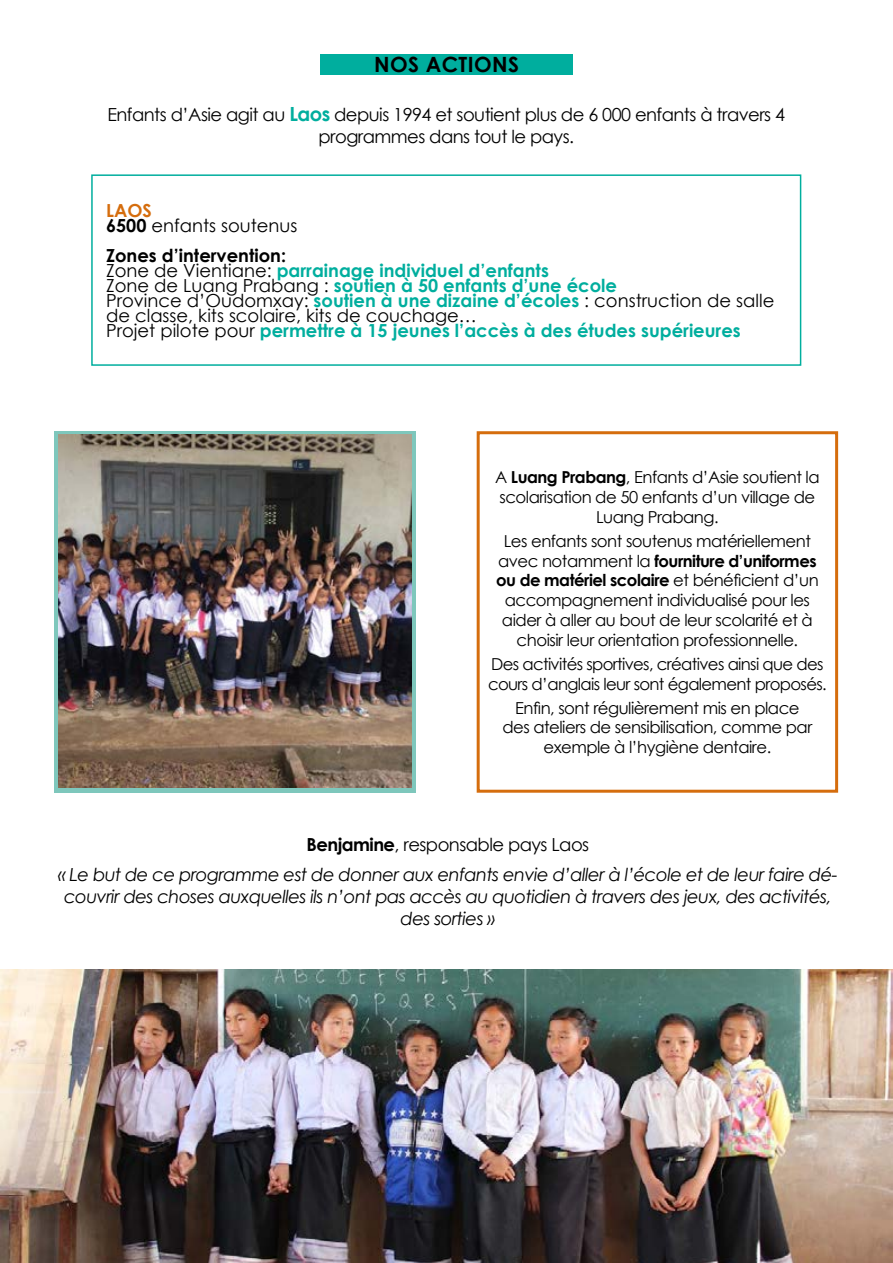
<style>
.page{position:relative;width:893px;height:1263px;background:#fff}
.page>*{position:absolute;margin:0;border:0;box-sizing:border-box;transform-origin:0 0}
.t1{font:700 21px "Century Gothic";letter-spacing:.02em;color:#000}
.t2{font:700 18px/15px "Century Gothic";color:#00ae9e}
.t3{font:italic 18px/30.2px "Century Gothic";letter-spacing:-.03em;color:#000;text-align:center}
.t4{font:18px/21.6px "Century Gothic";letter-spacing:-.03em;color:#000;text-align:center}
.t5{font:18px/15px "Century Gothic";color:#000}
.t6{font:16.5px/19.8px "Century Gothic";letter-spacing:-.03em;color:#000;text-align:center}
.s1{font-weight:700;font-size:19.5px;color:#00ae9e}
.s2{font-weight:700;color:#d56d0d}
.s3{font-weight:700}
.s4{color:#000}
.s5{font-weight:400;color:#000}
.s6{font-weight:700;font-style:normal}
.s7{font-style:normal}
</style>
<div class="page">
<div style="left:477px;top:431px;width:361px;height:362px;border:3px solid #d56d0d"></div>
<svg style="left:54px;top:431px;width:361px;height:362px;background:#7db8ac"></svg>
<img style="left:58px;top:435px;width:353px;height:352px">
<div style="left:320px;top:54px;width:253px;height:20px;background:#00ae9e"></div>
<div style="left:91px;top:174px;width:710px;height:192px;border:2px solid #00ae9e"></div>
<img style="left:0;top:969px;width:893px;height:294px">
<p class="t1" style="left:374px;top:49px;width:146px">NOS ACTIONS</p>
<p class="t4" style="left:107px;top:103px;width:679px">Enfants d’Asie agit au <span class="s1">Laos</span> depuis 1994 et soutient plus de 6 000 enfants à travers 4 programmes dans tout le pays.</p>
<p class="t5" style="left:106px;top:203px;width:193px"><span class="s2">LAOS<br></span><span class="s3">6500</span> enfants soutenus</p>
<p class="t2" style="left:106px;top:247px;width:670px"><span class="s4">Zones d’intervention:<br></span><span class="s5">Zone de Vientiane:</span> parrainage individuel d’enfants<br><span class="s5">Zone de Luang Prabang :</span> soutien à 50 enfants d’une école<br><span class="s5">Province d’Oudomxay:</span> soutien à une dizaine d’écoles <span class="s5">: construction de salle de classe, kits scolaire, kits de couchage…<br>Projet pilote pour</span> permettre à 15 jeunes l’accès à des études supérieures</p>
<p class="t6" style="left:495px;top:467px;width:326px">A <span class="s3">Luang Prabang</span>, Enfants d’Asie soutient la scolarisation de 50 enfants d’un village de<br>Luang Prabang.</p>
<p class="t6" style="left:496px;top:531px;width:324px">Les enfants sont soutenus matériellement avec notamment la <span class="s3">fourniture d’uniformes ou de matériel scolaire</span> et bénéficient d’un accompagnement individualisé pour les aider à aller au bout de leur scolarité et à choisir leur orientation professionnelle.</p>
<p class="t6" style="left:488px;top:654px;width:340px;text-align:left">Des activités sportives, créatives ainsi que des cours d’anglais leur sont également proposés.</p>
<p class="t6" style="left:502px;top:697px;width:312px">Enfin, sont régulièrement mis en place des ateliers de sensibilisation, comme par exemple à l’hygiène dentaire.</p>
<p class="t3" style="left:58px;top:829px;width:781px"><span class="s6">Benjamine</span><span class="s7">, responsable pays Laos<br></span>« Le but de ce programme est de donner aux enfants envie d’aller à l’école et de leur faire dé-</p>
<p class="t3" style="left:64px;top:885px;width:769px;line-height:21.6px">couvrir des choses auxquelles ils n’ont pas accès au quotidien à travers des jeux, des activités, des sorties »</p>
</div>
